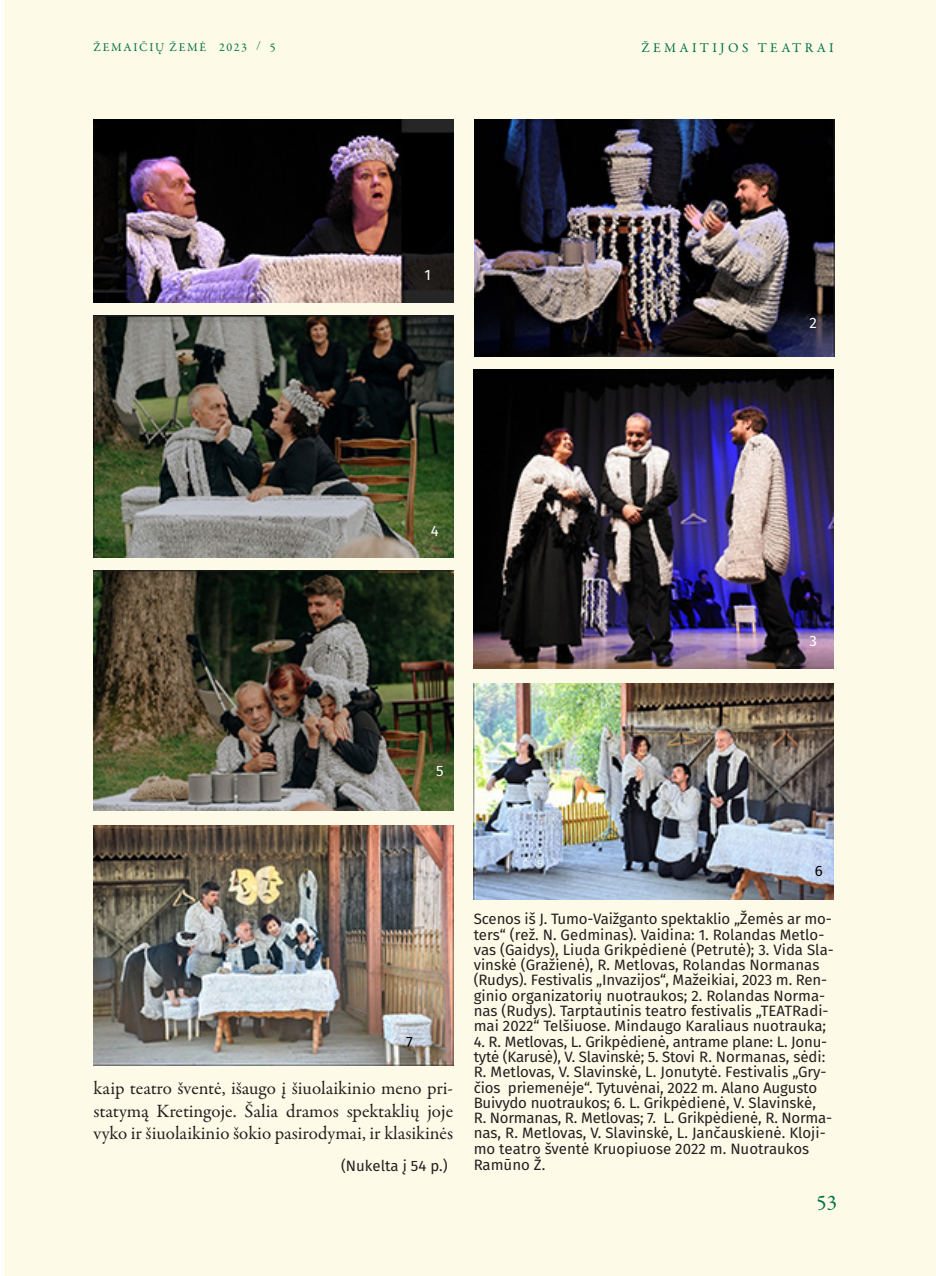
<style>
.page{position:relative;width:936px;height:1276px;background:#fff}
.page>*{position:absolute;margin:0;border:0;box-sizing:border-box;transform-origin:0 0}
.t1{font:21px "Garamond Premr Pro";color:#017045}
.tekstas{font:18.9px/22.5px "Garamond Premr Pro";color:#231f20;text-align:justify}
.parašas{font:15px/15.3px "Fira Sans";color:#231f20}
.tekstas-2{font:15px "Fira Sans";color:#fff}
.tekstas-3{font:15px "Fira Sans";color:#000}
.t2{font:13.5px "Garamond Premr Pro";letter-spacing:.25em;color:#017045}
.t3{font:12px "Garamond Premr Pro";letter-spacing:.14em;color:#017045}
</style>
<div class="page">
<div style="left:4px;top:0;width:931px;height:1276px;background:#fdfae7"></div>
<img style="left:94px;top:825px;width:360px;height:240px">
<img style="left:94px;top:570px;width:360px;height:240px">
<img style="left:473px;top:684px;width:360px;height:215px">
<img style="left:94px;top:119px;width:360px;height:183px">
<img style="left:473px;top:369px;width:360px;height:299px">
<img style="left:474px;top:119px;width:360px;height:237px">
<img style="left:94px;top:316px;width:360px;height:241px">
<p class="t3" style="left:94px;top:40px;width:155px">ŽEMAIČIŲ ŽEMĖ 2023</p>
<p class="t2" style="left:641px;top:39px;width:194px">ŽEMAITIJOS TEATRAI</p>
<p class="t3" style="left:256px;top:39px;width:21px">/ 5</p>
<p class="tekstas-2" style="left:424px;top:264px;width:8px">1</p>
<p class="tekstas-2" style="left:809px;top:312px;width:9px">2</p>
<p class="tekstas-2" style="left:431px;top:520px;width:9px">4</p>
<p class="tekstas-2" style="left:809px;top:630px;width:9px">3</p>
<p class="tekstas-2" style="left:436px;top:760px;width:9px">5</p>
<p class="tekstas-3" style="left:406px;top:1031px;width:8px">7</p>
<p class="tekstas" style="left:94px;top:1077px;width:361px">kaip teatro šventė, išaugo į šiuolaikinio meno pri&shy;statymą Kretingoje. Šalia dramos spektaklių joje vyko ir šiuolaikinio šokio pasirodymai, ir klasikinės</p>
<p class="parašas" style="left:341px;top:1159px;width:108px">(Nukelta į 54 p.)</p>
<p class="tekstas-3" style="left:814px;top:860px;width:9px">6</p>
<p class="parašas" style="left:473px;top:912px;width:360px">Scenos iš J. Tumo-Vaižganto spektaklio „Žemės ar mo-</p>
<p class="parašas" style="left:473px;top:927px;width:352px">ters“ (rež. N. Gedminas). Vaidina: 1. Rolandas Metlo-</p>
<p class="parašas" style="left:473px;top:943px;width:362px">vas (Gaidys), Liuda Grikpėdienė (Petrutė); 3. Vida Sla-</p>
<p class="parašas" style="left:473px;top:958px;width:355px">vinskė (Gražienė), R. Metlovas, Rolandas Normanas (Rudys). Festivalis „Invazijos“, Mažeikiai, 2023 m. Ren-</p>
<p class="parašas" style="left:473px;top:989px;width:353px">ginio organizatorių nuotraukos; 2. Rolandas Norma-</p>
<p class="parašas" style="left:473px;top:1004px;width:356px">nas (Rudys). Tarptautinis teatro festivalis „TEATRadi&shy;mai 2022“ Telšiuose. Mindaugo Karaliaus nuotrauka;</p>
<p class="parašas" style="left:473px;top:1035px;width:355px">4. R. Metlovas, L. Grikpėdienė, antrame plane: L. Jonu-</p>
<p class="parašas" style="left:473px;top:1050px;width:353px">tytė (Karusė), V. Slavinskė; 5. Stovi R. Normanas, sėdi:</p>
<p class="parašas" style="left:473px;top:1065px;width:354px">R. Metlovas, V. Slavinskė, L. Jonutytė. Festivalis „Gry&shy;čios priemenėje“. Tytuvėnai, 2022 m. Alano Augusto<br>Buivydo nuotraukos; 6. L. Grikpėdienė, V. Slavinskė,</p>
<p class="parašas" style="left:473px;top:1111px;width:360px">R. Normanas, R. Metlovas; 7. L. Grikpėdienė, R. Norma-</p>
<p class="parašas" style="left:473px;top:1126px;width:353px;line-height:15.9px">nas, R. Metlovas, V. Slavinskė, L. Jančauskienė. Kloji&shy;mo teatro šventė Kruopiuose 2022 m. Nuotraukos<br>Ramūno Ž.</p>
<p class="t1" style="left:816px;top:1190px;width:22px">53</p>
</div>
